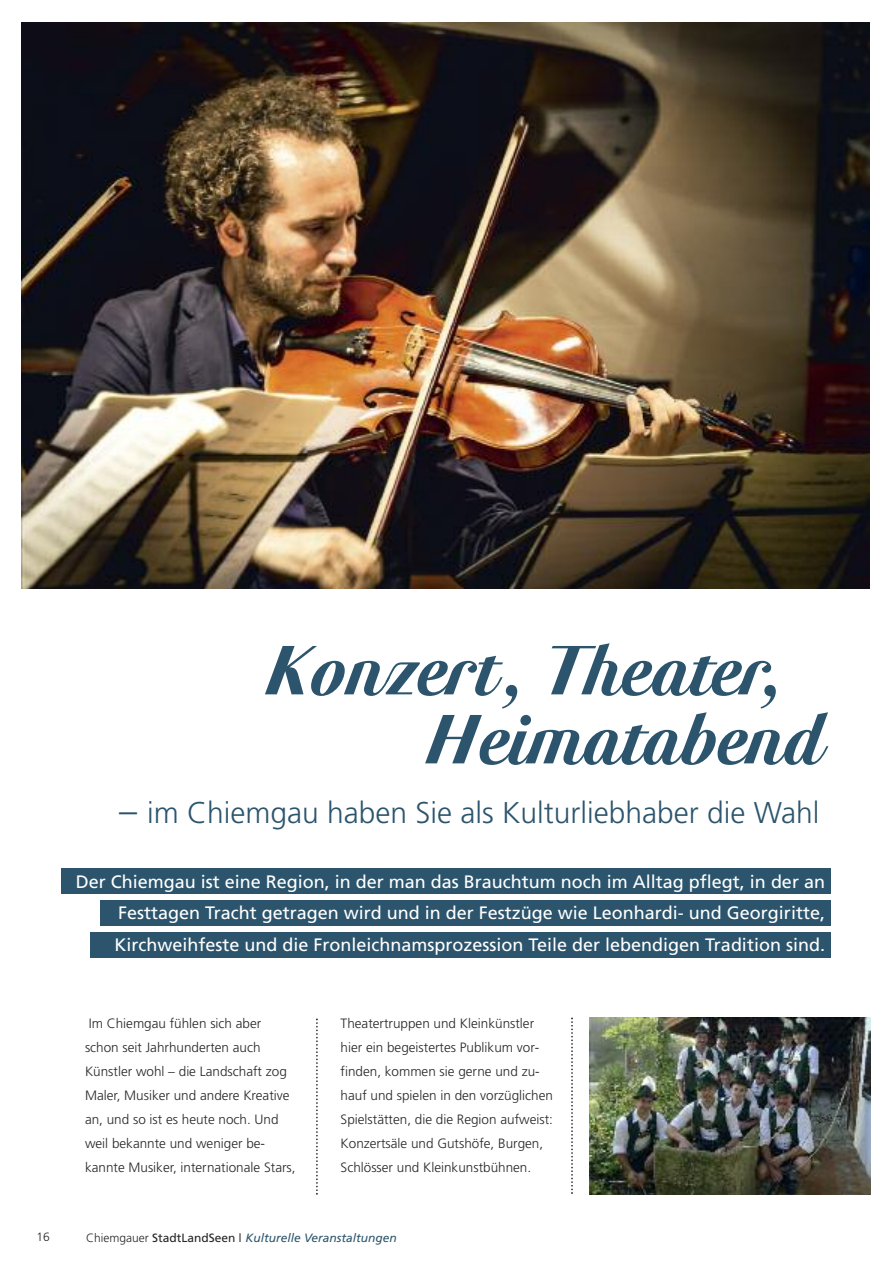
<style>
.page{position:relative;width:893px;height:1263px;background:#fff}
.page>*{position:absolute;margin:0;border:0;box-sizing:border-box;transform-origin:0 0}
.t1{font:68.4px/69px "Maryleen FY";color:#2c556d}
.t2{font:300 30px "Frutiger";color:#2c556d}
.t3{font:18px/31.5px "Frutiger";color:#fff;text-align:justify}
.t4{font:300 13.5px/24px "Frutiger";color:#272627}
.t5{font:italic 12px "Frutiger";color:#2c556d}
.t6{font:300 12px "Frutiger";color:#272627}
.s1{font-size:79.8px}
.s2{font-size:36px}
.s3{font-weight:300;font-style:normal;color:#272627}
.s4{font-style:normal;color:#272627}
.s5{font-family:"Helvetica";font-style:normal;color:#272627}
</style>
<div class="page">
<svg style="left:571px;top:1017px;width:2px;height:177px"></svg>
<svg style="left:316px;top:1018px;width:2px;height:177px"></svg>
<img style="left:589px;top:1018px;width:282px;height:177px">
<div style="left:61px;top:868px;width:770px;height:26px;background:#2c556d"></div>
<div style="left:100px;top:900px;width:731px;height:25px;background:#2c556d"></div>
<div style="left:91px;top:932px;width:740px;height:25px;background:#2c556d"></div>
<img style="left:21px;top:22px;width:849px;height:567px">
<h1 class="t1" style="left:429px;top:645px;width:397px;text-indent:-160px"><span class="s1">K</span>onzert, <span class="s1">T</span>heater,<br><span class="s1">H</span>eimatabend</h1>
<h2 class="t2" style="left:119px;top:801px;width:702px"><span class="s2">–</span> im Chiemgau haben Sie als Kulturliebhaber die Wahl</h2>
<p class="t3" style="left:114px;top:867px;width:712px;text-indent:-39px">Der Chiemgau ist eine Region, in der man das Brauchtum noch im Alltag pflegt, in der an Festtagen Tracht getragen wird und in der Festzüge wie Leonhardi- und Georgiritte, Kirchweihfeste und die Fronleichnamsprozession Teile der lebendigen Tradition sind.</p>
<p class="t4" style="left:85px;top:1012px;width:212px">Im Chiemgau fühlen sich aber<br>schon seit Jahrhunderten auch<br>Künstler wohl – die Landschaft zog<br>Maler, Musiker und andere Kreative an, und so ist es heute noch. Und weil bekannte und weniger be&shy;kannte Musiker, internationale Stars,</p>
<p class="t4" style="left:341px;top:1012px;width:214px">Theatertruppen und Kleinkünstler hier ein begeistertes Publikum vor&shy;finden, kommen sie gerne und zu&shy;hauf und spielen in den vorzüglichen Spielstätten, die die Region aufweist:<br>Konzertsäle und Gutshöfe, Burgen, Schlösser und Kleinkunstbühnen.</p>
<p class="t6" style="left:36px;top:1232px;width:15px">16</p>
<p class="t5" style="left:86px;top:1233px;width:312px"><span class="s3">Chiemgauer</span> <span class="s4">StadtLandSeen</span> <span class="s5">|</span> Kulturelle Veranstaltungen</p>
</div>
